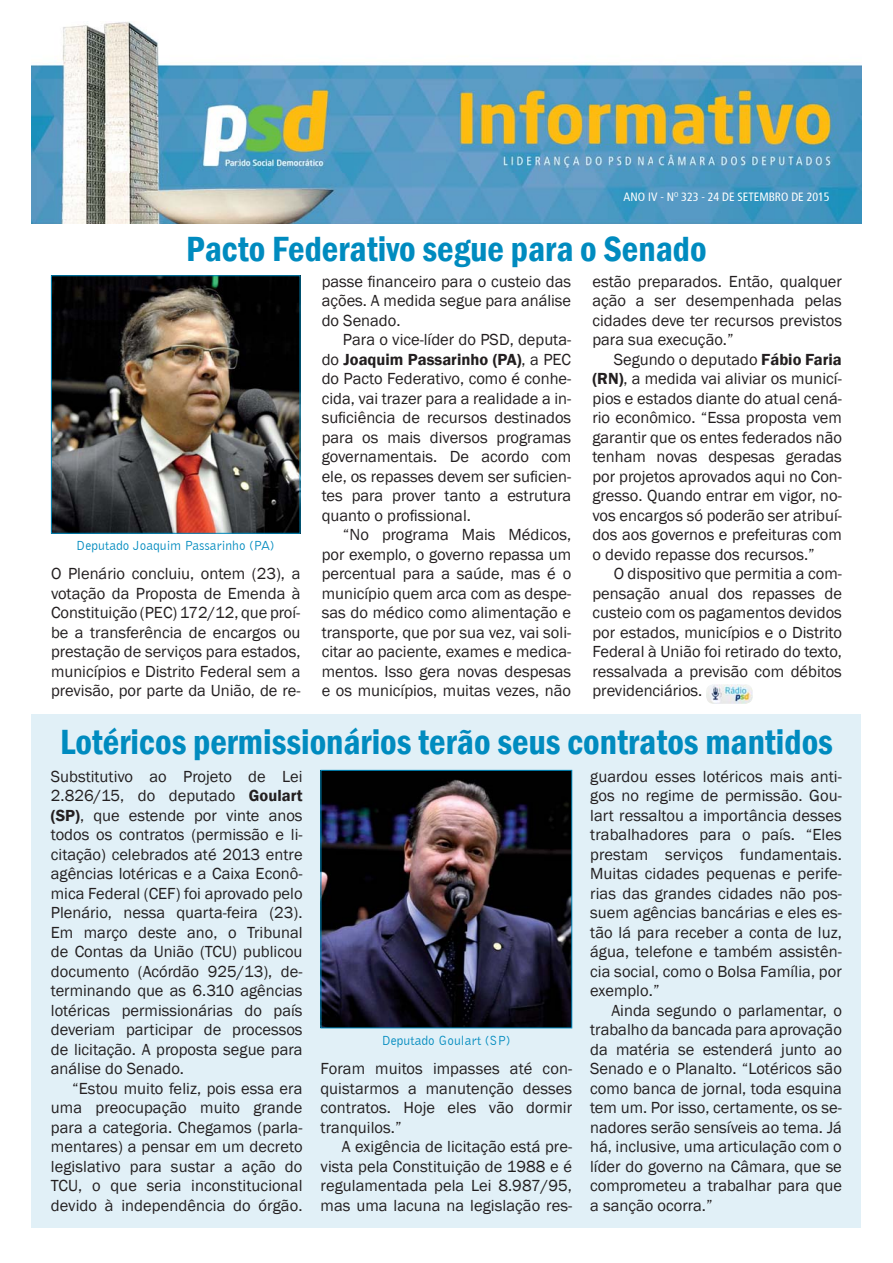
<style>
.page{position:relative;width:893px;height:1263px;background:#fff}
.page>*{position:absolute;margin:0;border:0;box-sizing:border-box;transform-origin:0 0}
.t1{font:600 condensed 36px "Franklin Gothic";color:#008bbf}
.t2{font:16.5px/19.5px "Franklin Gothic";color:#231f20;text-align:justify}
.t3{font:13.5px "Bell Gothic BT";color:#008bbf}
.t4{font:condensed 12px "Frutiger";color:#fff}
.s1{font-weight:600}
</style>
<div class="page">
<img style="left:32px;top:22px;width:829px;height:201px">
<img style="left:53px;top:277px;width:245px;height:255px">
<div style="left:51px;top:275px;width:249px;height:259px;border:1px solid #008bbf"></div>
<div style="left:32px;top:715px;width:829px;height:513px;background:#e1f0f7"></div>
<img style="left:323px;top:772px;width:247px;height:254px">
<div style="left:321px;top:770px;width:251px;height:258px;border:1px solid #008bbf"></div>
<img style="left:706px;top:684px;width:47px;height:20px;border-radius:8px">
<p class="t4" style="left:624px;top:192px;width:208px">ANO IV - N<sup>O</sup> 323 - 24 DE SETEMBRO DE 2015</p>
<h1 class="t1" style="left:186px;top:228px;width:522px">Pacto Federativo segue para o Senado</h1>
<p class="t3" style="left:77px;top:537px;width:200px">Deputado Joaquim Passarinho (PA)</p>
<p class="t2" style="left:51px;top:564px;width:251px">O Plenário concluiu, ontem (23), a votação da Proposta de Emenda à Constituição (PEC) 172/12, que proí&shy;be a transferência de encargos ou prestação de serviços para estados, municípios e Distrito Federal sem a previsão, por parte da União, de re-</p>
<p class="t2" style="left:322px;top:271px;width:251px">passe financeiro para o custeio das ações. A medida segue para análise do Senado.</p>
<p class="t2" style="left:322px;top:330px;width:251px;text-indent:21px">Para o vice-líder do PSD, deputa&shy;do <span class="s1">Joaquim Passarinho (PA)</span>, a PEC do Pacto Federativo, como é conhe&shy;cida, vai trazer para a realidade a in&shy;suficiência de recursos destinados para os mais diversos programas governamentais. De acordo com ele, os repasses devem ser suficien&shy;tes para prover tanto a estrutura quanto o profissional.</p>
<p class="t2" style="left:322px;top:525px;width:251px;text-indent:21px">“No programa Mais Médicos, por exemplo, o governo repassa um percentual para a saúde, mas é o município quem arca com as despe&shy;sas do médico como alimentação e transporte, que por sua vez, vai soli&shy;citar ao paciente, exames e medica&shy;mentos. Isso gera novas despesas e os municípios, muitas vezes, não</p>
<p class="t2" style="left:592px;top:271px;width:251px">estão preparados. Então, qualquer ação a ser desempenhada pelas cidades deve ter recursos previstos para sua execução.”</p>
<p class="t2" style="left:592px;top:349px;width:251px;text-indent:21px">Segundo o deputado <span class="s1">Fábio Faria (RN)</span>, a medida vai aliviar os municí&shy;pios e estados diante do atual cená&shy;rio econômico. “Essa proposta vem garantir que os entes federados não tenham novas despesas geradas por projetos aprovados aqui no Con&shy;gresso. Quando entrar em vigor, no&shy;vos encargos só poderão ser atribuí&shy;dos aos governos e prefeituras com o devido repasse dos recursos.”</p>
<p class="t2" style="left:592px;top:564px;width:251px;text-indent:21px">O dispositivo que permitia a com&shy;pensação anual dos repasses de custeio com os pagamentos devidos por estados, municípios e o Distrito Federal à União foi retirado do texto, ressalvada a previsão com débitos previdenciários.</p>
<h1 class="t1" style="left:60px;top:721px;width:774px">Lotéricos permissionários terão seus contratos mantidos</h1>
<p class="t2" style="left:51px;top:766px;width:253px">Substitutivo ao Projeto de Lei 2.826/15, do deputado <span class="s1">Goulart (SP)</span>, que estende por vinte anos todos os contratos (permissão e li&shy;citação) celebrados até 2013 entre agências lotéricas e a Caixa Econô&shy;mica Federal (CEF) foi aprovado pelo Plenário, nessa quarta-feira (23).<br>Em março deste ano, o Tribunal de Contas da União (TCU) publicou documento (Acórdão 925/13), de&shy;terminando que as 6.310 agências lotéricas permissionárias do país deveriam participar de processos de licitação. A proposta segue para análise do Senado.</p>
<p class="t2" style="left:51px;top:1078px;width:253px;text-indent:21px">“Estou muito feliz, pois essa era uma preocupação muito grande para a categoria. Chegamos (parla&shy;mentares) a pensar em um decreto legislativo para sustar a ação do TCU, o que seria inconstitucional devido à independência do órgão.</p>
<p class="t3" style="left:382px;top:1032px;width:130px">Deputado Goulart (SP)</p>
<p class="t2" style="left:321px;top:1058px;width:253px">Foram muitos impasses até con&shy;quistarmos a manutenção desses contratos. Hoje eles vão dormir tranquilos.”</p>
<p class="t2" style="left:321px;top:1136px;width:253px;text-indent:21px">A exigência de licitação está pre&shy;vista pela Constituição de 1988 e é regulamentada pela Lei 8.987/95, mas uma lacuna na legislação res-</p>
<p class="t2" style="left:590px;top:766px;width:253px">guardou esses lotéricos mais anti&shy;gos no regime de permissão. Gou&shy;lart ressaltou a importância desses trabalhadores para o país. “Eles prestam serviços fundamentais.<br>Muitas cidades pequenas e perife&shy;rias das grandes cidades não pos&shy;suem agências bancárias e eles es&shy;tão lá para receber a conta de luz, água, telefone e também assistên&shy;cia social, como o Bolsa Família, por exemplo.”</p>
<p class="t2" style="left:590px;top:1000px;width:253px;text-indent:21px">Ainda segundo o parlamentar, o trabalho da bancada para aprovação da matéria se estenderá junto ao Senado e o Planalto. “Lotéricos são como banca de jornal, toda esquina tem um. Por isso, certamente, os se&shy;nadores serão sensíveis ao tema. Já há, inclusive, uma articulação com o líder do governo na Câmara, que se comprometeu a trabalhar para que a sanção ocorra.”</p>
</div>
